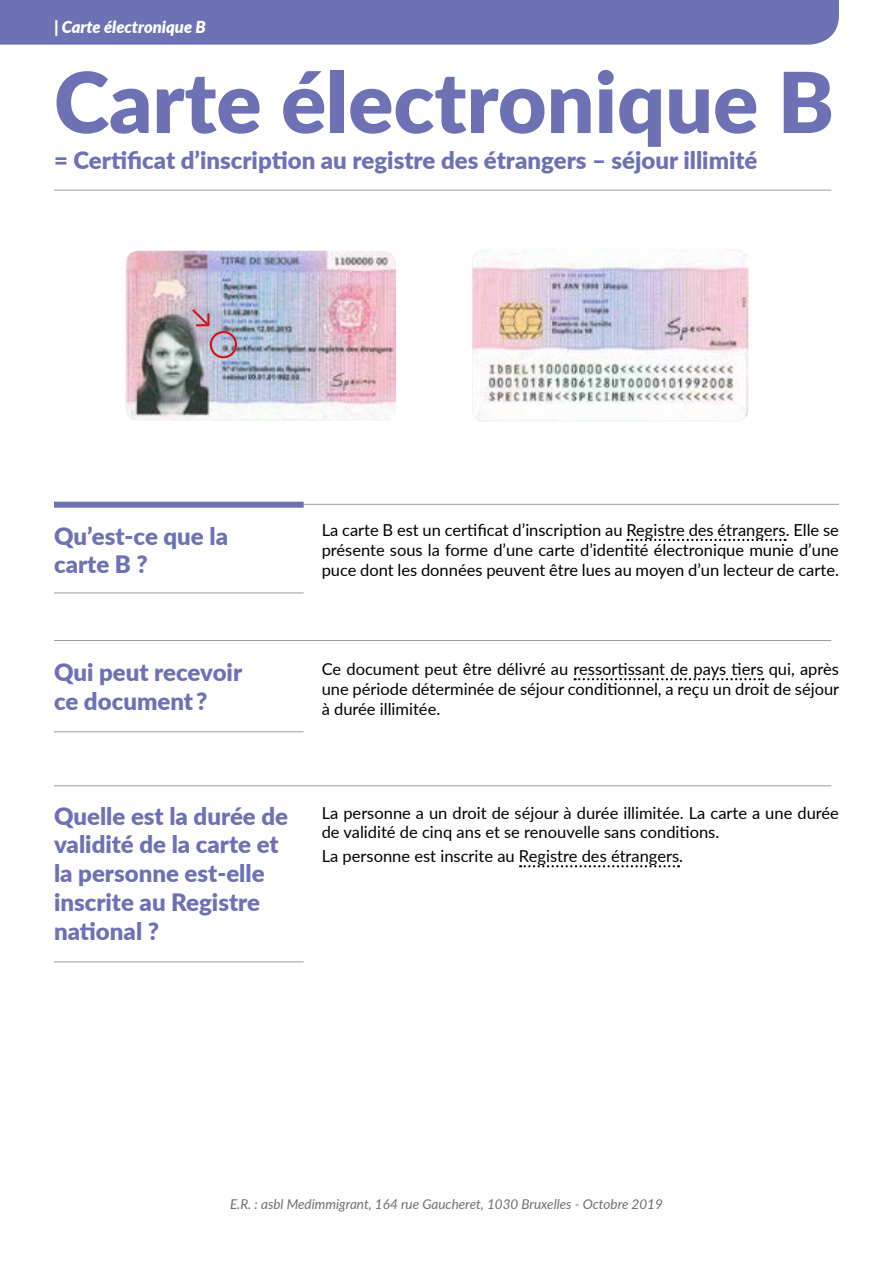
<style>
.page{position:relative;width:893px;height:1263px;background:#fff}
.page>*{position:absolute;margin:0;border:0;box-sizing:border-box;transform-origin:0 0}
.t1{font:900 84px "Lato";color:#6e72b5}
.t2{font:900 24px/28.8px "Lato";color:#6e72b5}
.t3{font:16.5px/19.8px "Lato";color:#000;text-align:justify}
.t4{font:italic 900 16.5px "Lato";color:#fff}
.t5{font:italic 13.5px "Lato";color:#706f6f}
</style>
<div class="page">
<img style="left:126px;top:251px;width:270px;height:169px">
<hr style="left:54px;top:504px;width:785px;height:1px;background:#9d9d9c">
<hr style="left:54px;top:640px;width:777px;height:1px;background:#9d9d9c">
<hr style="left:54px;top:592px;width:250px;height:1px;background:#9d9d9c">
<hr style="left:54px;top:731px;width:250px;height:1px;background:#9d9d9c">
<hr style="left:54px;top:785px;width:777px;height:1px;background:#9d9d9c">
<hr style="left:54px;top:961px;width:250px;height:1px;background:#9d9d9c">
<div style="left:54px;top:502px;width:250px;height:6px;background:#6e72b5"></div>
<div style="left:0;top:0;width:839px;height:45px;background:#6e72b5"></div>
<img style="left:472px;top:249px;width:276px;height:172px">
<hr style="left:54px;top:190px;width:777px;height:1px;background:#9d9d9c">
<div style="left:210px;top:331px;width:27px;height:27px;border:2px solid #cd171a;border-radius:50%"></div>
<svg style="left:190px;top:307px;width:21px;height:21px"></svg>
<svg style="left:520px;top:865px;width:159px;height:2px"></svg>
<svg style="left:575px;top:678px;width:188px;height:2px"></svg>
<svg style="left:627px;top:539px;width:158px;height:2px"></svg>
<p class="t4" style="left:54px;top:15px;width:153px">| Carte électronique B</p>
<h1 class="t1" style="left:54px;top:39px;width:781px">Carte électronique B</h1>
<h2 class="t2" style="left:54px;top:145px;width:705px">= Certificat d’inscription au registre des étrangers – séjour illimité</h2>
<h2 class="t2" style="left:54px;top:520px;width:176px">Qu’est-ce que la carte B ?</h2>
<h2 class="t2" style="left:54px;top:657px;width:190px">Qui peut recevoir ce document ?</h2>
<p class="t3" style="left:322px;top:519px;width:519px">La carte B est un certificat d’inscription au Registre des étrangers. Elle se présente sous la forme d’une carte d’identité électronique munie d’une puce dont les données peuvent être lues au moyen d’un lecteur de carte.</p>
<p class="t3" style="left:322px;top:659px;width:519px">Ce document peut être délivré au ressortissant de pays tiers qui, après une période déterminée de séjour conditionnel, a reçu un droit de séjour à durée illimitée.</p>
<h2 class="t2" style="left:54px;top:800px;width:236px">Quelle est la durée de validité de la carte et la personne est-elle inscrite au Registre national ?</h2>
<p class="t3" style="left:322px;top:802px;width:519px">La personne a un droit de séjour à durée illimitée. La carte a une durée de validité de cinq ans et se renouvelle sans conditions.</p>
<p class="t3" style="left:322px;top:846px;width:363px">La personne est inscrite au Registre des étrangers.</p>
<p class="t5" style="left:230px;top:1195px;width:434px">E.R. : asbl Medimmigrant, 164 rue Gaucheret, 1030 Bruxelles - Octobre 2019</p>
</div>
